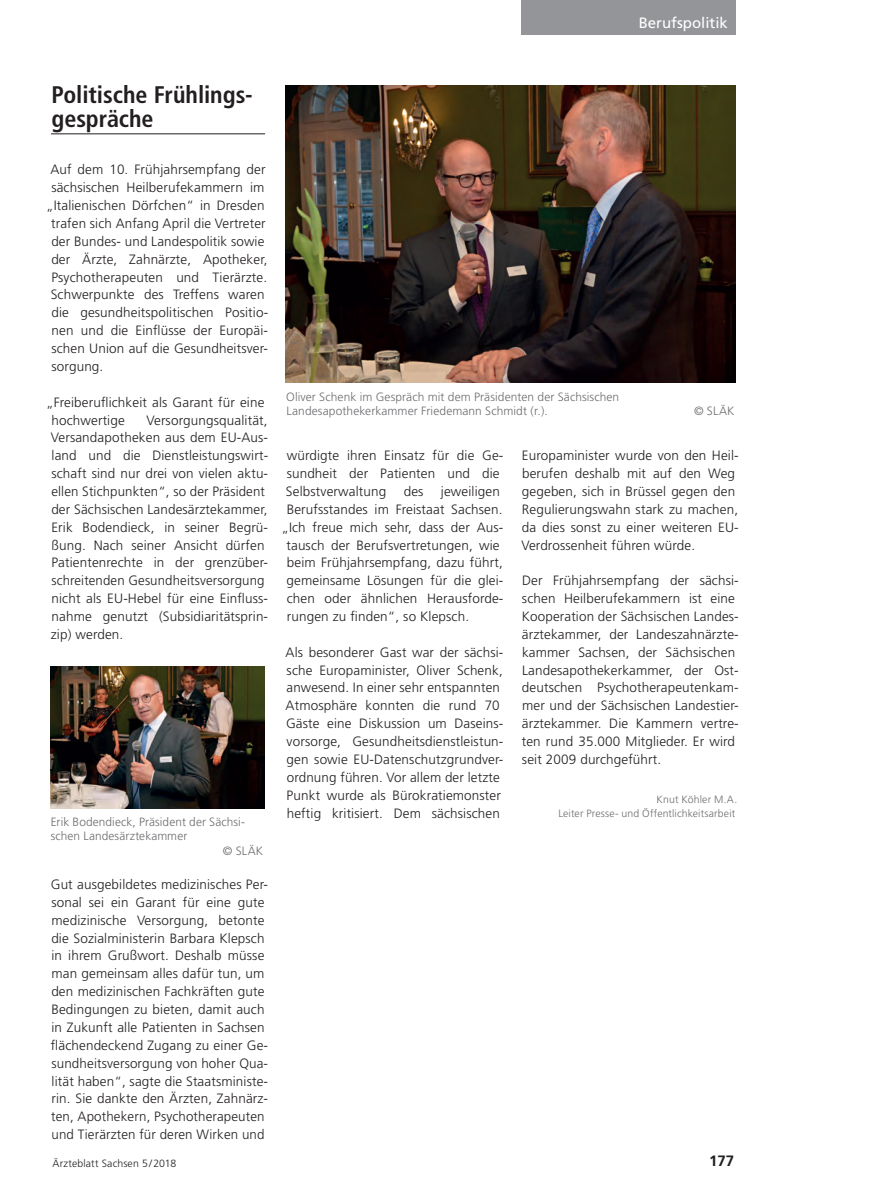
<style>
.page{position:relative;width:893px;height:1191px;background:#fff}
.page>*{position:absolute;margin:0;border:0;box-sizing:border-box;transform-origin:0 0}
.t1{font:700 condensed 24px/24px "Frutiger";color:#231f20}
.t2{font:15px "Frutiger";color:#fff}
.t3{font:700 15px "Frutiger";color:#231f20}
.t4{font:300 13.5px/17.9px "Frutiger";letter-spacing:.01em;color:#231f20}
.t5{font:300 12px/14.2px "Frutiger";letter-spacing:.005em;color:#6c6d70}
.t6{font:300 10.5px/14.2px "Frutiger";letter-spacing:.01em;color:#6c6d70;text-align:right}
.t7{font:300 10.5px "Frutiger";letter-spacing:.015em;color:#231f20}
</style>
<div class="page">
<div style="left:522px;top:0;width:214px;height:34px;background:#939598"></div>
<hr style="left:51px;top:133px;width:214px;height:1px;background:#231f20">
<img style="left:286px;top:85px;width:450px;height:298px">
<img style="left:50px;top:667px;width:214px;height:141px">
<p class="t2" style="left:639px;top:14px;width:91px">Berufspolitik</p>
<h1 class="t1" style="left:51px;top:83px;width:203px">Politische Frühlings&shy;gespräche</h1>
<p class="t4" style="left:50px;top:161px;width:217px">Auf dem 10. Frühjahrsempfang der</p>
<p class="t4" style="left:51px;top:179px;width:215px">sächsischen Heilberufekammern im</p>
<p class="t4" style="left:46px;top:196px;width:220px">„Italienischen Dörfchen“ in Dresden</p>
<p class="t4" style="left:51px;top:214px;width:216px">trafen sich Anfang April die Vertreter</p>
<p class="t4" style="left:51px;top:232px;width:215px">der Bundes- und Landespolitik sowie</p>
<p class="t4" style="left:51px;top:250px;width:218px">der Ärzte, Zahnärzte, Apotheker,</p>
<p class="t4" style="left:51px;top:268px;width:217px">Psychotherapeuten und Tierärzte.</p>
<p class="t4" style="left:51px;top:286px;width:215px">Schwerpunkte des Treffens waren</p>
<p class="t4" style="left:51px;top:304px;width:218px">die gesundheitspolitischen Positio-</p>
<p class="t4" style="left:52px;top:321px;width:218px">nen und die Einflüsse der Europäi-</p>
<p class="t4" style="left:51px;top:339px;width:218px">schen Union auf die Gesundheitsver-</p>
<p class="t4" style="left:51px;top:357px;width:53px">sorgung.</p>
<p class="t4" style="left:51px;top:393px;width:214px;text-indent:-5px">„Freiberuflichkeit als Garant für eine hochwertige</p>
<p class="t4" style="left:51px;top:411px;width:219px;text-indent:96px">Versorgungsqualität, Versandapotheken aus dem EU-Aus&shy;land und die Dienstleistungswirt&shy;schaft sind nur drei von vielen aktu&shy;ellen Stichpunkten“, so der Präsident der Sächsischen Landesärztekammer, Erik Bodendieck, in seiner Begrü&shy;ßung. Nach seiner Ansicht dürfen Patientenrechte in der grenzüber&shy;schreitenden Gesundheitsversorgung nicht als EU-Hebel für eine Einfluss&shy;nahme genutzt (Subsidiaritätsprin&shy;zip) werden.</p>
<p class="t5" style="left:51px;top:815px;width:196px">Erik Bodendieck, Präsident der Sächsi-</p>
<p class="t5" style="left:51px;top:829px;width:138px">schen Landesärztekammer</p>
<p class="t5" style="left:223px;top:843px;width:42px">© SLÄK</p>
<p class="t4" style="left:51px;top:875px;width:219px">Gut ausgebildetes medizinisches Per&shy;sonal sei ein Garant für eine gute medizinische Versorgung, betonte die Sozialministerin Barbara Klepsch in ihrem Grußwort. Deshalb müsse man gemeinsam alles dafür tun, um den medizinischen Fachkräften gute Bedingungen zu bieten, damit auch in Zukunft alle Patienten in Sachsen flächendeckend Zugang zu einer Ge-- sundheitsversorgung von hoher Qua&shy;lität haben“, sagte die Staatsministe&shy;rin. Sie dankte den Ärzten, Zahnärz&shy;ten, Apothekern, Psychotherapeuten und Tierärzten für deren Wirken und</p>
<p class="t5" style="left:286px;top:389px;width:335px">Oliver Schenk im Gespräch mit dem Präsidenten der Sächsischen<br>Landesapothekerkammer Friedemann Schmidt (r.).</p>
<p class="t5" style="left:694px;top:404px;width:42px">© SLÄK</p>
<p class="t4" style="left:286px;top:446px;width:216px;text-align:justify">würdigte ihren Einsatz für die Ge-- sundheit der Patienten und die Selbstverwaltung</p>
<p class="t4" style="left:404px;top:482px;width:21px">des</p>
<p class="t4" style="left:441px;top:482px;width:60px">jeweiligen</p>
<p class="t4" style="left:287px;top:500px;width:217px">Berufsstandes im Freistaat Sachsen.</p>
<p class="t4" style="left:281px;top:518px;width:223px">„Ich freue mich sehr, dass der Aus-</p>
<p class="t4" style="left:286px;top:536px;width:215px">tausch der Berufsvertretungen, wie</p>
<p class="t4" style="left:287px;top:554px;width:218px">beim Frühjahrsempfang, dazu führt,</p>
<p class="t4" style="left:287px;top:571px;width:218px">gemeinsame Lösungen für die glei-</p>
<p class="t4" style="left:287px;top:589px;width:218px">chen oder ähnlichen Herausforde-</p>
<p class="t4" style="left:287px;top:607px;width:184px">rungen zu finden“, so Klepsch.</p>
<p class="t4" style="left:286px;top:643px;width:219px">Als besonderer Gast war der sächsi&shy;sche Europaminister, Oliver Schenk, anwesend. In einer sehr entspannten Atmosphäre konnten die rund 70<br>Gäste eine Diskussion um Daseins&shy;vorsorge, Gesundheitsdienstleistun&shy;gen sowie EU-Datenschutzgrundver&shy;ordnung führen. Vor allem der letzte Punkt wurde als Bürokratiemonster heftig kritisiert. Dem sächsischen</p>
<p class="t4" style="left:521px;top:446px;width:219px">Europaminister wurde von den Heil&shy;berufen deshalb mit auf den Weg gegeben, sich in Brüssel gegen den Regulierungswahn stark zu machen, da dies sonst zu einer weiteren EU-Verdrossenheit führen würde.</p>
<p class="t4" style="left:522px;top:571px;width:218px">Der Frühjahrsempfang der sächsi&shy;schen Heilberufekammern ist eine Kooperation der Sächsischen Landes&shy;ärztekammer, der Landeszahnärzte&shy;kammer Sachsen, der Sächsischen Landesapothekerkammer, der Ost&shy;deutschen Psychotherapeutenkam&shy;mer und der Sächsischen Landestier&shy;ärztekammer. Die Kammern vertre&shy;ten rund 35.000 Mitglieder. Er wird seit 2009 durchgeführt.</p>
<p class="t6" style="left:558px;top:792px;width:180px">Knut Köhler M.A.<br>Leiter Presse- und Öffentlichkeitsarbeit</p>
<p class="t7" style="left:53px;top:1157px;width:125px">Ärzteblatt Sachsen 5/2018</p>
<p class="t3" style="left:709px;top:1151px;width:27px">177</p>
</div>
